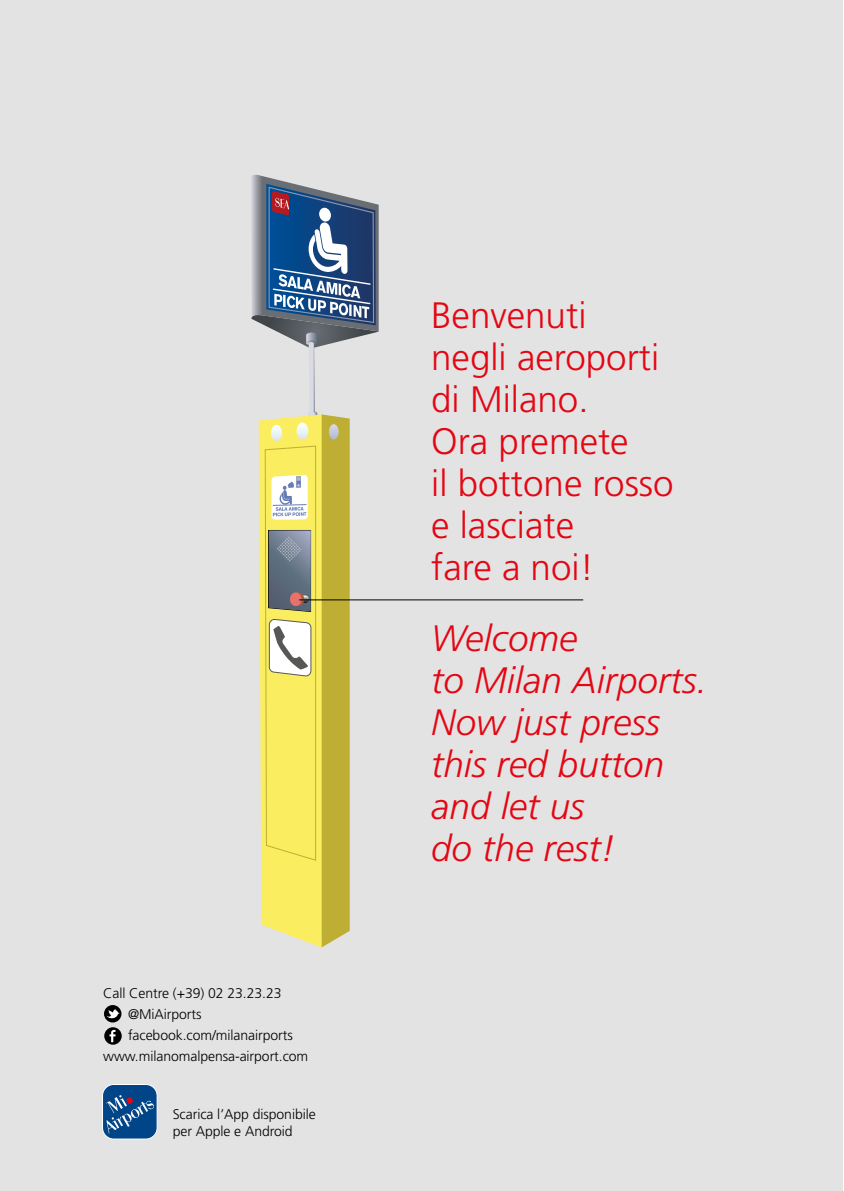
<style>
.page{position:relative;width:844px;height:1191px;background:#fff}
.page>*{position:absolute;margin:0;border:0;box-sizing:border-box;transform-origin:0 0}
.t1{font:300 36.75px/42px "Frutiger";color:#e30613}
.t2{font:italic 300 36.75px/42px "Frutiger";color:#e30613}
.t3{font:300 14px/17.5px "Frutiger";letter-spacing:-.005em;color:#000}
</style>
<div class="page">
<div style="left:0;top:0;width:842px;height:1191px;background:#e3e3e3"></div>
<svg style="left:251px;top:175px;width:127px;height:772px"></svg>
<hr style="left:299px;top:599px;width:284px;height:1px;background:#000">
<div style="left:104px;top:1005px;width:17px;height:17px;background:#000;border-radius:50%"></div>
<svg style="left:107px;top:1009px;width:12px;height:9px"></svg>
<svg style="left:104px;top:1027px;width:18px;height:17px"></svg>
<svg style="left:109px;top:1030px;width:6px;height:12px"></svg>
<svg style="left:102px;top:1084px;width:56px;height:55px"></svg>
<p class="t3" style="left:103px;top:984px;width:180px">Call Centre (+39) 02 23.23.23</p>
<p class="t3" style="left:128px;top:1005px;width:75px">@MiAirports</p>
<p class="t3" style="left:128px;top:1026px;width:166px">facebook.com/milanairports</p>
<p class="t3" style="left:103px;top:1047px;width:206px">www.milanomalpensa-airport.com</p>
<p class="t3" style="left:173px;top:1105px;width:145px">Scarica l’App disponibile per Apple e Android</p>
<h1 class="t1" style="left:431px;top:294px;width:244px">Benvenuti<br>negli aeroporti di Milano.<br>Ora premete<br>il bottone rosso e lasciate<br>fare a noi!</h1>
<h1 class="t2" style="left:431px;top:617px;width:277px">Welcome<br>to Milan Airports.<br>Now just press this red button and let us<br>do the rest!</h1>
</div>
